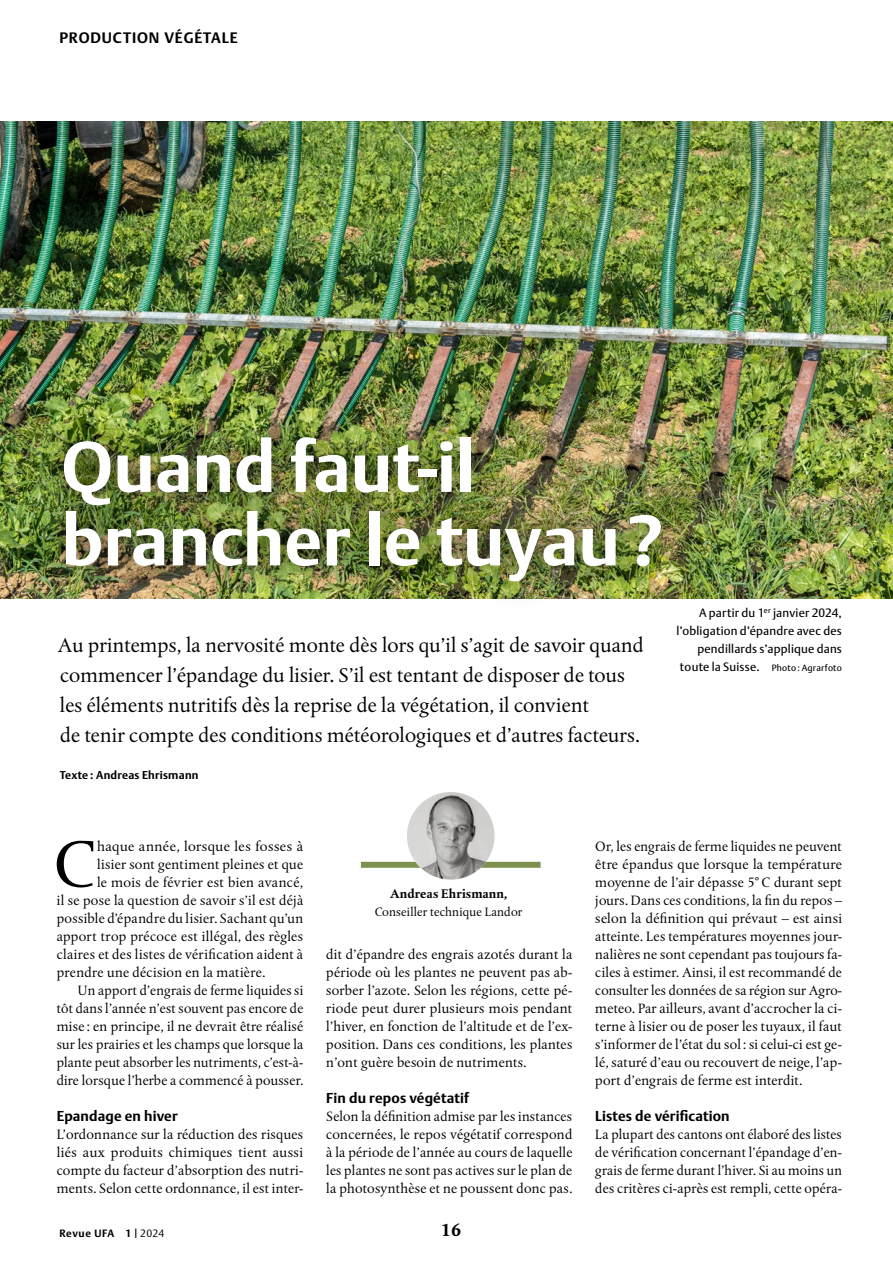
<style>
.page{position:relative;width:893px;height:1263px;background:#fff}
.page>*{position:absolute;margin:0;border:0;box-sizing:border-box;transform-origin:0 0}
.t1{font:700 70.5px/73.5px "DTL Argo TOT";color:#fff}
.t2{font:69.15px "DTL Albertina TOT";color:#000}
.t3{font:21px/30px "DTL Albertina TOT";letter-spacing:.005em;color:#000}
.t4{font:700 18px "DTL Albertina TOT";color:#000}
.t5{font:700 15px "DTL Argo TOT";letter-spacing:.06em;color:#000}
.t6{font:14.25px/18px "DTL Albertina TOT";letter-spacing:.015em;color:#000;text-align:justify}
.t7{font:700 14.25px "DTL Argo TOT";letter-spacing:.01em;color:#000}
.t8{font:12.75px "DTL Albertina TOT";letter-spacing:.01em;color:#000}
.t9{font:700 12.75px "DTL Albertina TOT";letter-spacing:.01em;color:#000}
.t10{font:12px/18px "DTL Argo TOT";letter-spacing:.015em;color:#000;text-align:right}
.t11{font:700 11.25px "DTL Argo TOT";letter-spacing:.02em;color:#000}
.t12{font:700 10.5px "DTL Argo TOT";letter-spacing:.055em;color:#000}
.t13{font:9px "DTL Argo TOT";letter-spacing:.025em;color:#000}
.s1{font-size:12px}
.s2{font-weight:400}
.s3{font-weight:300}
</style>
<div class="page">
<img style="left:0;top:121px;width:893px;height:478px">
<div style="left:361px;top:862px;width:180px;height:6px;background:#7d914e"></div>
<img style="left:407px;top:792px;width:88px;height:88px;border-radius:44px">
<div style="left:33px;top:407px;width:658px;height:204px;background:#000;opacity:.75"></div>
<p class="t5" style="left:60px;top:29px;width:180px">PRODUCTION VÉGÉTALE</p>
<h1 class="t1" style="left:61px;top:431px;width:603px">Quand faut-il brancher le tuyau?</h1>
<p class="t3" style="left:58px;top:630px;width:587px">Au printemps, la nervosité monte dès lors qu’il s’agit de savoir quand commencer l’épandage du lisier. S’il est tentant de disposer de tous les éléments nutritifs dès la reprise de la végétation, il convient<br>de tenir compte des conditions météorologiques et d’autres facteurs.</p>
<p class="t11" style="left:60px;top:768px;width:140px">Texte : Andreas Ehrismann</p>
<p class="t10" style="left:676px;top:604px;width:167px">A partir du 1<sup>er</sup> janvier 2024, l’obligation d’épandre avec des pendillards s’applique dans</p>
<p class="t13" style="left:680px;top:662px;width:163px"><span class="s1">toute la Suisse.</span> Photo: Agrarfoto</p>
<h2 class="t2" style="left:53px;top:823px;width:44px">C</h2>
<p class="t6" style="left:97px;top:837px;width:208px">haque année, lorsque les fosses à</p>
<p class="t6" style="left:97px;top:855px;width:208px">lisier sont gentiment pleines et que</p>
<p class="t6" style="left:97px;top:873px;width:208px">le mois de février est bien avancé,</p>
<p class="t6" style="left:57px;top:891px;width:248px">il se pose la question de savoir s’il est déjà</p>
<p class="t6" style="left:57px;top:909px;width:248px">possible d’épandre du lisier. Sachant qu’un</p>
<p class="t6" style="left:57px;top:927px;width:248px">apport trop précoce est illégal, des règles</p>
<p class="t6" style="left:57px;top:945px;width:248px">claires et des listes de vérification aident à</p>
<p class="t6" style="left:57px;top:963px;width:210px">prendre une décision en la matière.</p>
<p class="t6" style="left:78px;top:981px;width:227px">Un apport d’engrais de ferme liquides si</p>
<p class="t6" style="left:57px;top:999px;width:248px">tôt dans l’année n’est souvent pas encore de</p>
<p class="t6" style="left:57px;top:1017px;width:248px">mise : en principe, il ne devrait être réalisé</p>
<p class="t6" style="left:57px;top:1035px;width:248px">sur les prairies et les champs que lorsque la</p>
<p class="t6" style="left:57px;top:1053px;width:248px">plante peut absorber les nutriments, c’est-à-</p>
<p class="t6" style="left:57px;top:1071px;width:248px">dire lorsque l’herbe a commencé à pousser.</p>
<p class="t7" style="left:57px;top:1107px;width:123px">Epandage en hiver</p>
<p class="t6" style="left:57px;top:1125px;width:248px">L’ordonnance sur la réduction des risques liés aux produits chimiques tient aussi compte du facteur d’absorption des nutri&shy;ments. Selon cette ordonnance, il est inter-</p>
<p class="t9" style="left:390px;top:885px;width:119px">Andreas Ehrismann,</p>
<p class="t8" style="left:375px;top:904px;width:149px">Conseiller technique Landor</p>
<p class="t6" style="left:326px;top:945px;width:248px">dit d’épandre des engrais azotés durant la période où les plantes ne peuvent pas ab&shy;sorber l’azote. Selon les régions, cette pé&shy;riode peut durer plusieurs mois pendant l’hiver, en fonction de l’altitude et de l’ex&shy;position. Dans ces conditions, les plantes n’ont guère besoin de nutriments.</p>
<p class="t7" style="left:326px;top:1089px;width:144px">Fin du repos végétatif</p>
<p class="t6" style="left:326px;top:1107px;width:248px">Selon la définition admise par les instances concernées, le repos végétatif correspond à la période de l’année au cours de laquelle les plantes ne sont pas actives sur le plan de la photosynthèse et ne poussent donc pas.</p>
<p class="t12" style="left:60px;top:1227px;width:106px">Revue UFA 1<span class="s2">|</span> <span class="s3">2024</span></p>
<p class="t4" style="left:441px;top:1218px;width:22px">16</p>
<p class="t6" style="left:595px;top:837px;width:248px">Or, les engrais de ferme liquides ne peuvent être épandus que lorsque la température moyenne de l’air dépasse 5° C durant sept jours. Dans ces conditions, la fin du repos – selon la définition qui prévaut – est ainsi atteinte. Les températures moyennes jour&shy;nalières ne sont cependant pas toujours fa&shy;ciles à estimer. Ainsi, il est recommandé de consulter les données de sa région sur Agro&shy;meteo. Par ailleurs, avant d’accrocher la ci&shy;terne à lisier ou de poser les tuyaux, il faut s’informer de l’état du sol : si celui-ci est ge&shy;lé, saturé d’eau ou recouvert de neige, l’ap&shy;port d’engrais de ferme est interdit.</p>
<p class="t7" style="left:595px;top:1107px;width:136px">Listes de vérification</p>
<p class="t6" style="left:595px;top:1125px;width:248px">La plupart des cantons ont élaboré des listes de vérification concernant l’épandage d’en&shy;grais de ferme durant l’hiver. Si au moins un des critères ci-après est rempli, cette opéra-</p>
</div>
